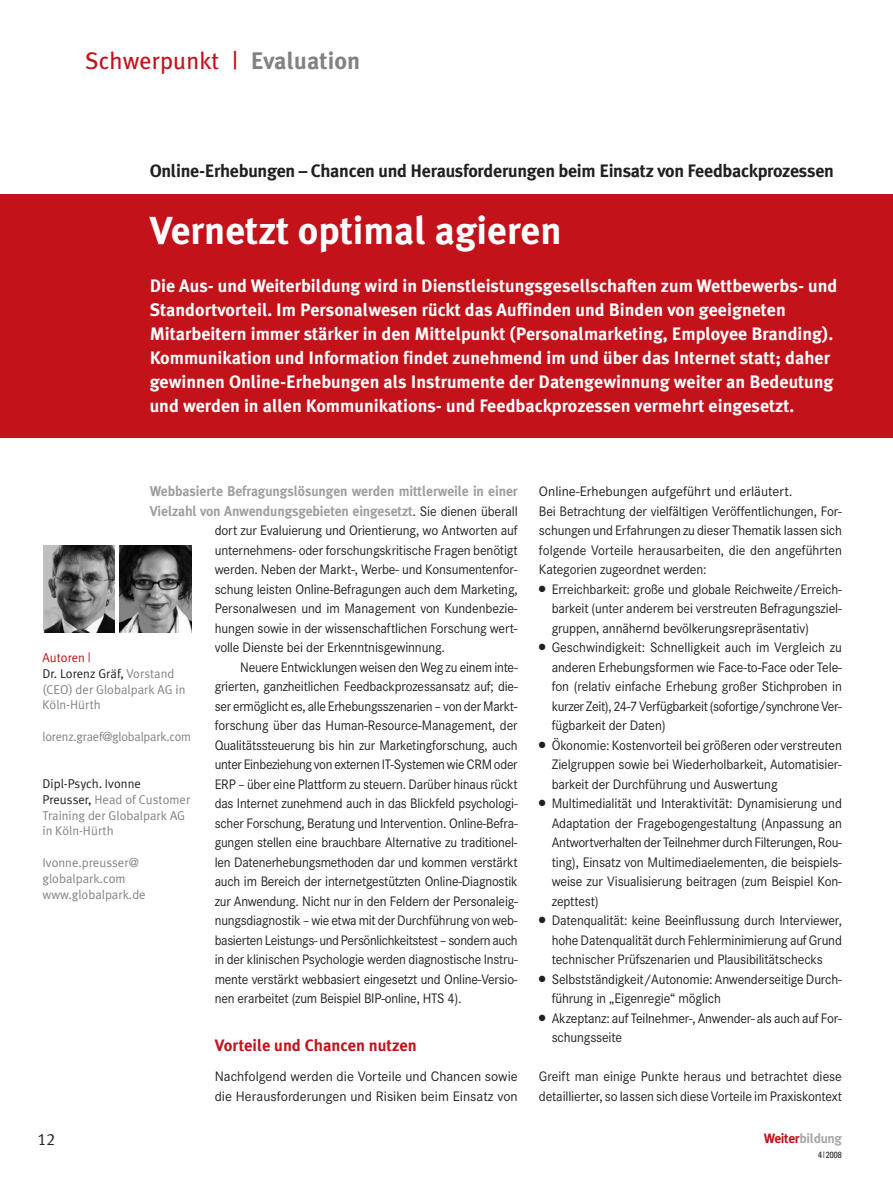
<style>
.page{position:relative;width:893px;height:1191px;background:#fff}
.page>*{position:absolute;margin:0;border:0;box-sizing:border-box;transform-origin:0 0}
.t1{font:700 39px "Meta Plus";color:#fff}
.t2{font:24px "Meta Plus";letter-spacing:.005em;color:#c4121a}
.t3{font:700 18px/24px "Meta Plus";color:#fff}
.t4{font:700 18px "Meta Plus";letter-spacing:-.015em;color:#231f20}
.t5{font:700 16.5px "Meta Plus";color:#c4121a}
.t6{font:16.5px "Meta Plus Normal Caps";color:#231f20}
.t7{font:14.25px/19.5px "Corporate S";letter-spacing:-.01em;color:#231f20;text-align:justify;scale:.96 1}
.t8{font:14.25px/19.5px "Corporate S";letter-spacing:-.01em;color:#231f20;text-align:justify;scale:.95 1}
.t9{font:14.25px/19.5px "Corporate S";letter-spacing:-.01em;color:#231f20}
.t10{font:700 14.25px/19.5px "Meta Plus";letter-spacing:-.005em;color:#9d9fa2;scale:.96 1}
.t11{font:700 13.5px "Meta Plus";letter-spacing:-.03em;color:#a8a9ad}
.t12{font:12.75px/15.8px "Meta Plus Normal";color:#808285}
.t13{font:condensed 9px "Univers";color:#231f20}
.s1{font-weight:700;color:#808285}
.s2{font-family:"Corporate S";font-weight:400;color:#231f20}
.s3{color:#c4121a}
.s4{color:#231f20}
</style>
<div class="page">
<div style="left:0;top:194px;width:893px;height:243px;background:#c4121a"></div>
<img style="left:43px;top:545px;width:72px;height:87px">
<img style="left:119px;top:545px;width:72px;height:87px">
<h2 class="t2" style="left:85px;top:51px;width:277px">Schwerpunkt | <span class="s1">Evaluation</span></h2>
<p class="t4" style="left:150px;top:164px;width:686px">Online-Erhebungen – Chancen und Herausforderungen beim Einsatz von Feedbackprozessen</p>
<h1 class="t1" style="left:150px;top:215px;width:413px">Vernetzt optimal agieren</h1>
<p class="t3" style="left:150px;top:275px;width:689px">Die Aus- und Weiterbildung wird in Dienstleistungsgesellschaften zum Wettbewerbs- und Standortvorteil. Im Personalwesen rückt das Auffinden und Binden von geeigneten Mitarbeitern immer stärker in den Mittelpunkt (Personalmarketing, Employee Branding).<br>Kommunikation und Information findet zunehmend im und über das Internet statt; daher gewinnen Online-Erhebungen als Instrumente der Datengewinnung weiter an Bedeutung und werden in allen Kommunikations- und Feedbackprozessen vermehrt eingesetzt.</p>
<p class="t10" style="left:150px;top:482px;width:385px">Webbasierte Befragungslösungen werden mittlerweile in einer<br>Vielzahl von Anwendungsgebieten eingesetzt<span class="s2">. Sie dienen überall</span></p>
<p class="t7" style="left:215px;top:522px;width:317px">dort zur Evaluierung und Orientierung, wo Antworten auf unternehmens- oder forschungskritische Fragen benötigt werden. Neben der Markt-, Werbe- und Konsumentenfor&shy;schung leisten Online-Befragungen auch dem Marketing, Personalwesen und im Management von Kundenbezie&shy;hungen sowie in der wissenschaftlichen Forschung wert&shy;volle Dienste bei der Erkenntnisgewinnung.</p>
<p class="t8" style="left:215px;top:658px;width:320px;text-indent:26px">Neuere Entwicklungen weisen den Weg zu einem inte&shy;grierten, ganzheitlichen Feedbackprozessansatz auf; die&shy;ser ermöglicht es, alle Erhebungsszenarien – von der Markt&shy;forschung über das Human-Resource-Management, der Qualitätssteuerung bis hin zur Marketingforschung, auch unter Einbeziehung von externen IT-Systemen wie CRM oder ERP – über eine Plattform zu steuern. Darüber hinaus rückt das Internet zunehmend auch in das Blickfeld psychologi&shy;scher Forschung, Beratung und Intervention. Online-Befra&shy;gungen stellen eine brauchbare Alternative zu traditionel&shy;len Datenerhebungsmethoden dar und kommen verstärkt auch im Bereich der internetgestützten Online-Diagnostik zur Anwendung. Nicht nur in den Feldern der Personaleig&shy;nungsdiagnostik – wie etwa mit der Durchführung von web&shy;basierten Leistungs- und Persönlichkeitstest – sondern auch in der klinischen Psychologie werden diagnostische Instru&shy;mente verstärkt webbasiert eingesetzt und Online-Versio&shy;nen erarbeitet (zum Beispiel BIP-online, HTS 4).</p>
<p class="t5" style="left:215px;top:1039px;width:204px">Vorteile und Chancen nutzen</p>
<p class="t9" style="left:215px;top:1068px;width:304px">Nachfolgend werden die Vorteile und Chancen sowie die Herausforderungen und Risiken beim Einsatz von</p>
<p class="t12" style="left:43px;top:651px;width:145px"><span class="s3">Autoren |<br></span><span class="s4">Dr. Lorenz Gräf,</span> Vorstand (CEO) der Globalpark AG in<br>Köln-Hürth</p>
<p class="t12" style="left:43px;top:729px;width:150px">lorenz.graef@globalpark.com</p>
<p class="t12" style="left:43px;top:777px;width:149px"><span class="s4">Dipl-Psych. Ivonne<br>Preusser,</span> Head of Customer<br>Training der Globalpark AG in Köln-Hürth</p>
<p class="t12" style="left:43px;top:855px;width:105px">Ivonne.preusser@ globalpark.com www.globalpark.de</p>
<p class="t6" style="left:37px;top:1130px;width:19px">12</p>
<p class="t9" style="left:539px;top:483px;width:304px">Online-Erhebungen aufgeführt und erläutert.<br>Bei Betrachtung der vielfältigen Veröffentlichungen, For&shy;schungen und Erfahrungen zu dieser Thematik lassen sich folgende Vorteile herausarbeiten, die den angeführten Kategorien zugeordnet werden:</p>
<p class="t7" style="left:552px;top:580px;width:304px;text-indent:-13px">● Erreichbarkeit: große und globale Reichweite/Erreich&shy;barkeit (unter anderem bei verstreuten Befragungsziel&shy;gruppen, annähernd bevölkerungsrepräsentativ)</p>
<p class="t7" style="left:552px;top:639px;width:304px;text-indent:-13px">● Geschwindigkeit: Schnelligkeit auch im Vergleich zu anderen Erhebungsformen wie Face-to-Face oder Tele&shy;fon (relativ einfache Erhebung großer Stichproben in kurzer Zeit), 24-7 Verfügbarkeit (sofortige/synchrone Ver&shy;fügbarkeit der Daten)</p>
<p class="t7" style="left:552px;top:736px;width:304px;text-indent:-13px">● Ökonomie: Kostenvorteil bei größeren oder verstreuten Zielgruppen sowie bei Wiederholbarkeit, Automatisier&shy;barkeit der Durchführung und Auswertung</p>
<p class="t7" style="left:552px;top:795px;width:304px;text-indent:-13px">● Multimedialität und Interaktivität: Dynamisierung und Adaptation der Fragebogengestaltung (Anpassung an Antwortverhalten der Teilnehmer durch Filterungen, Rou&shy;ting), Einsatz von Multimediaelementen, die beispiels&shy;weise zur Visualisierung beitragen (zum Beispiel Kon&shy;zepttest)</p>
<p class="t7" style="left:552px;top:912px;width:304px;text-indent:-13px">● Datenqualität: keine Beeinflussung durch Interviewer, hohe Datenqualität durch Fehlerminimierung auf Grund technischer Prüfszenarien und Plausibilitätschecks</p>
<p class="t7" style="left:552px;top:970px;width:304px;text-indent:-13px">● Selbstständigkeit/Autonomie: Anwenderseitige Durch&shy;führung in „Eigenregie“ möglich</p>
<p class="t7" style="left:552px;top:1009px;width:304px;text-indent:-13px">● Akzeptanz: auf Teilnehmer-, Anwender- als auch auf For&shy;schungsseite</p>
<p class="t7" style="left:539px;top:1068px;width:317px">Greift man einige Punkte heraus und betrachtet diese detaillierter, so lassen sich diese Vorteile im Praxiskontext</p>
<p class="t11" style="left:764px;top:1133px;width:80px"><span class="s3">Weiter</span>bildung</p>
<p class="t13" style="left:818px;top:1151px;width:25px">4|2008</p>
</div>
